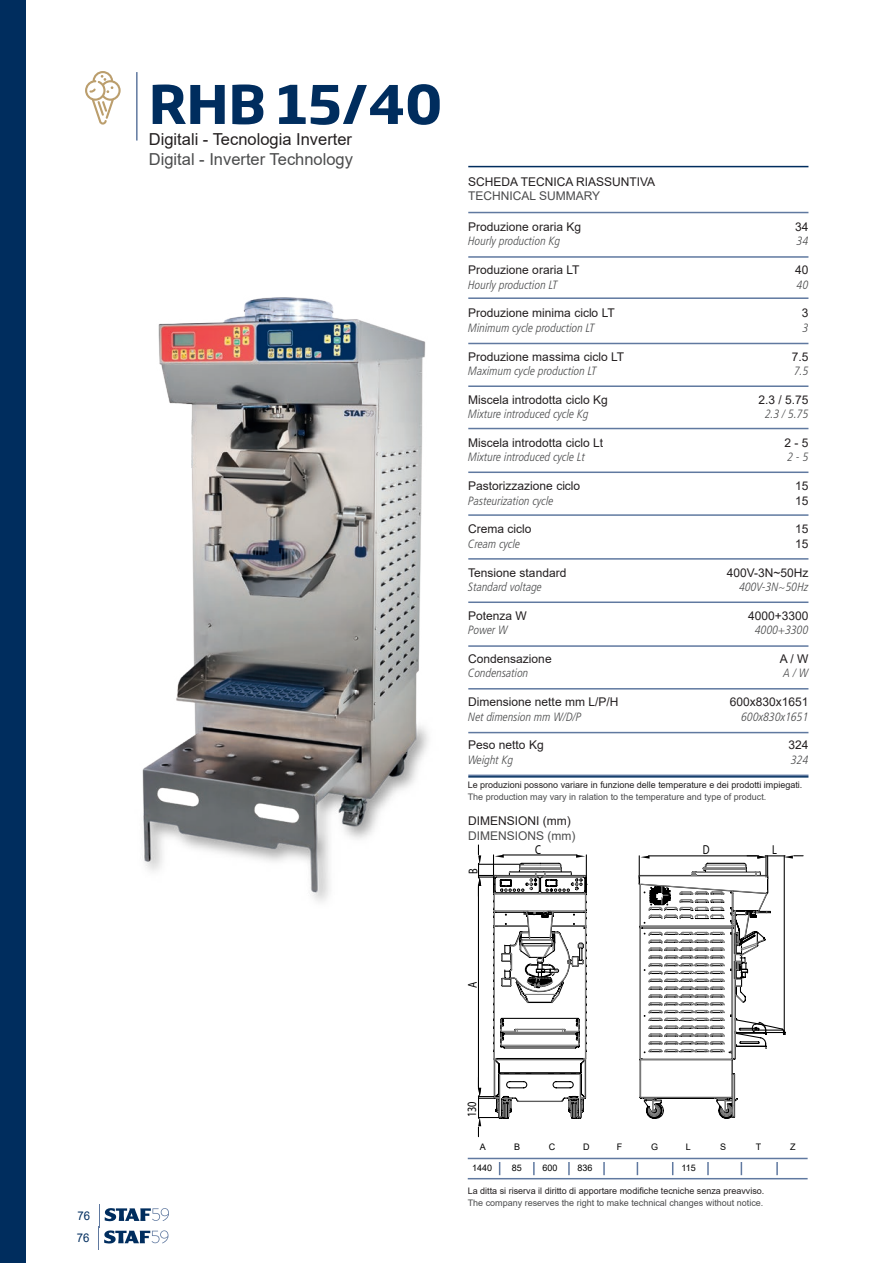
<style>
.page{position:relative;width:893px;height:1263px;background:#fff}
.page>*{position:absolute;margin:0;border:0;box-sizing:border-box;transform-origin:0 0}
.t1{font:700 52.5px "Soho Gothic Pro";color:#002d5e}
.t2{font:16.5px "Arial";color:#231f20}
.t3{font:16.5px "Arial";color:#4b4c4d}
.t4{font:12.9px "Myriad Pro";color:#000;scale:.79 1}
.t5{font:12.75px "Myriad Pro";color:#000;scale:.81 1}
.t6{font:12px/14.4px "Arial";color:#231f20}
.t7{font:12px "Frutiger LT 48 Lt Cn It";color:#4b4c4d}
.t8{font:12px "Arial";color:#4b4c4d}
.t9{font:12px "Arial";color:#002d5e;scale:.95 1}
.t10{font:9px "Arial";color:#231f20}
.t11{font:9px "Arial";color:#4b4c4d}
.t12{font:9px "Arial";color:#000}
</style>
<div class="page">
<hr style="left:136px;top:72px;width:2px;height:69px;background:#6079a0">
<hr style="left:468px;top:471px;width:340px;height:2px;background:#6079a0">
<hr style="left:468px;top:732px;width:340px;height:1px;background:#6079a0">
<hr style="left:468px;top:688px;width:340px;height:1px;background:#6079a0">
<hr style="left:468px;top:212px;width:340px;height:1px;background:#6079a0">
<hr style="left:468px;top:166px;width:340px;height:1px;background:#002d5e">
<hr style="left:468px;top:256px;width:340px;height:2px;background:#6079a0">
<hr style="left:468px;top:297px;width:340px;height:2px;background:#6079a0">
<hr style="left:468px;top:343px;width:340px;height:1px;background:#6079a0">
<hr style="left:468px;top:385px;width:340px;height:2px;background:#6079a0">
<hr style="left:468px;top:428px;width:340px;height:1px;background:#6079a0">
<hr style="left:468px;top:514px;width:340px;height:2px;background:#6079a0">
<hr style="left:468px;top:558px;width:340px;height:2px;background:#6079a0">
<hr style="left:468px;top:601px;width:340px;height:2px;background:#6079a0">
<hr style="left:468px;top:645px;width:340px;height:2px;background:#6079a0">
<hr style="left:468px;top:774px;width:340px;height:2px;background:#6079a0">
<hr style="left:468px;top:776px;width:340px;height:1px;background:#002d5e">
<svg style="left:85px;top:71px;width:36px;height:54px"></svg>
<div style="left:0;top:0;width:25px;height:1263px;background:#002d5e"></div>
<svg style="left:98px;top:1204px;width:71px;height:46px"></svg>
<hr style="left:468px;top:1158px;width:340px;height:1px;background:#6079a0">
<hr style="left:468px;top:1178px;width:340px;height:1px;background:#6079a0">
<svg style="left:499px;top:1162px;width:1px;height:13px"></svg>
<svg style="left:533px;top:1162px;width:2px;height:13px"></svg>
<svg style="left:568px;top:1162px;width:2px;height:13px"></svg>
<svg style="left:603px;top:1162px;width:2px;height:13px"></svg>
<svg style="left:637px;top:1162px;width:1px;height:13px"></svg>
<svg style="left:672px;top:1162px;width:1px;height:13px"></svg>
<svg style="left:741px;top:1162px;width:1px;height:13px"></svg>
<svg style="left:707px;top:1162px;width:2px;height:13px"></svg>
<svg style="left:776px;top:1162px;width:2px;height:13px"></svg>
<svg style="left:478px;top:845px;width:109px;height:292px"></svg>
<svg style="left:501px;top:862px;width:87px;height:259px"></svg>
<svg style="left:638px;top:855px;width:165px;height:264px"></svg>
<img style="left:142px;top:297px;width:327px;height:605px">
<p class="t9" style="left:77px;top:1207px;width:15px">76</p>
<p class="t9" style="left:77px;top:1229px;width:15px">76</p>
<h1 class="t1" style="left:149px;top:63px;width:295px">RHB 15/40</h1>
<h2 class="t2" style="left:149px;top:128px;width:205px">Digitali - Tecnologia Inverter</h2>
<h2 class="t3" style="left:149px;top:148px;width:206px">Digital - Inverter Technology</h2>
<p class="t6" style="left:468px;top:174px;width:188px">SCHEDA TECNICA RIASSUNTIVA</p>
<p class="t8" style="left:468px;top:188px;width:134px">TECHNICAL SUMMARY</p>
<p class="t6" style="left:468px;top:219px;width:114px">Produzione oraria Kg</p>
<p class="t7" style="left:468px;top:234px;width:94px">Hourly production Kg</p>
<p class="t6" style="left:468px;top:263px;width:113px">Produzione oraria LT</p>
<p class="t7" style="left:468px;top:278px;width:91px">Hourly production LT</p>
<p class="t6" style="left:468px;top:306px;width:148px">Produzione minima ciclo LT</p>
<p class="t7" style="left:468px;top:321px;width:128px">Minimum cycle production LT</p>
<p class="t6" style="left:468px;top:349px;width:157px">Produzione massima ciclo LT</p>
<p class="t7" style="left:468px;top:364px;width:130px">Maximum cycle production LT</p>
<p class="t6" style="left:468px;top:392px;width:141px">Miscela introdotta ciclo Kg</p>
<p class="t7" style="left:468px;top:407px;width:122px">Mixture introduced cycle Kg</p>
<p class="t6" style="left:468px;top:435px;width:136px">Miscela introdotta ciclo Lt</p>
<p class="t7" style="left:468px;top:450px;width:118px">Mixture introduced cycle Lt</p>
<p class="t6" style="left:468px;top:479px;width:114px">Pastorizzazione ciclo</p>
<p class="t7" style="left:468px;top:494px;width:87px">Pasteurization cycle</p>
<p class="t6" style="left:468px;top:522px;width:65px">Crema ciclo</p>
<p class="t7" style="left:468px;top:537px;width:53px">Cream cycle</p>
<p class="t6" style="left:468px;top:565px;width:100px">Tensione standard</p>
<p class="t7" style="left:468px;top:580px;width:75px">Standard voltage</p>
<p class="t6" style="left:468px;top:608px;width:60px">Potenza W</p>
<p class="t7" style="left:468px;top:623px;width:41px">Power W</p>
<p class="t6" style="left:468px;top:651px;width:85px">Condensazione</p>
<p class="t7" style="left:468px;top:666px;width:62px">Condensation</p>
<p class="t6" style="left:468px;top:695px;width:152px">Dimensione nette mm L/P/H</p>
<p class="t7" style="left:468px;top:710px;width:115px">Net dimension mm W/D/P</p>
<p class="t6" style="left:468px;top:738px;width:77px">Peso netto Kg</p>
<p class="t7" style="left:468px;top:753px;width:47px">Weight Kg</p>
<p class="t6" style="left:795px;top:219px;width:15px">34</p>
<p class="t7" style="left:797px;top:234px;width:13px">34</p>
<p class="t6" style="left:795px;top:263px;width:15px">40</p>
<p class="t7" style="left:797px;top:278px;width:13px">40</p>
<p class="t6" style="left:802px;top:306px;width:8px">3</p>
<p class="t7" style="left:803px;top:321px;width:7px">3</p>
<p class="t6" style="left:792px;top:349px;width:18px">7.5</p>
<p class="t7" style="left:794px;top:364px;width:16px">7.5</p>
<p class="t6" style="left:758px;top:392px;width:52px">2.3 / 5.75</p>
<p class="t7" style="left:765px;top:407px;width:45px">2.3 / 5.75</p>
<p class="t6" style="left:784px;top:435px;width:26px">2 - 5</p>
<p class="t7" style="left:788px;top:450px;width:22px">2 - 5</p>
<p class="t6" style="left:795px;top:479px;width:15px">15<br>15</p>
<p class="t6" style="left:795px;top:522px;width:15px">15<br>15</p>
<p class="t6" style="left:727px;top:565px;width:83px">400V-3N~50Hz</p>
<p class="t7" style="left:739px;top:580px;width:71px">400V-3N~50Hz</p>
<p class="t6" style="left:748px;top:608px;width:62px">4000+3300</p>
<p class="t7" style="left:755px;top:623px;width:55px">4000+3300</p>
<p class="t6" style="left:780px;top:651px;width:30px">A / W</p>
<p class="t7" style="left:784px;top:666px;width:26px">A / W</p>
<p class="t6" style="left:730px;top:695px;width:80px">600x830x1651</p>
<p class="t7" style="left:741px;top:710px;width:68px">600x830x1651</p>
<p class="t6" style="left:788px;top:738px;width:22px">324</p>
<p class="t7" style="left:791px;top:753px;width:19px">324</p>
<p class="t10" style="left:468px;top:779px;width:336px">Le produzioni possono variare in funzione delle temperature e dei prodotti impiegati.</p>
<p class="t11" style="left:468px;top:791px;width:300px">The production may vary in ralation to the temperature and type of product.</p>
<p class="t6" style="left:468px;top:814px;width:104px">DIMENSIONI (mm)</p>
<p class="t8" style="left:468px;top:827px;width:109px">DIMENSIONS (mm)</p>
<p class="t5" style="left:465px;top:874px;width:8px;rotate:-90deg">B</p>
<p class="t4" style="left:535px;top:841px;width:9px">C</p>
<p class="t4" style="left:703px;top:842px;width:10px">D</p>
<p class="t4" style="left:772px;top:842px;width:8px">L</p>
<p class="t5" style="left:465px;top:988px;width:9px;rotate:-90deg">A</p>
<p class="t5" style="left:464px;top:1117px;width:21px;rotate:-90deg">130</p>
<p class="t12" style="left:480px;top:1141px;width:8px">A</p>
<p class="t12" style="left:514px;top:1141px;width:8px">B</p>
<p class="t12" style="left:583px;top:1141px;width:8px">D</p>
<p class="t12" style="left:651px;top:1141px;width:9px">G</p>
<p class="t12" style="left:720px;top:1141px;width:8px">S</p>
<p class="t12" style="left:790px;top:1141px;width:7px">Z</p>
<p class="t12" style="left:472px;top:1161px;width:22px">1440</p>
<p class="t12" style="left:512px;top:1161px;width:12px">85</p>
<p class="t12" style="left:542px;top:1161px;width:17px">600</p>
<p class="t12" style="left:577px;top:1161px;width:17px">836</p>
<p class="t12" style="left:681px;top:1161px;width:16px">115</p>
<p class="t12" style="left:549px;top:1141px;width:8px">C</p>
<p class="t12" style="left:617px;top:1141px;width:7px">F</p>
<p class="t12" style="left:686px;top:1141px;width:7px">L</p>
<p class="t12" style="left:756px;top:1141px;width:7px">T</p>
<p class="t10" style="left:468px;top:1184px;width:298px">La ditta si riserva il diritto di apportare modifiche tecniche senza preavviso.</p>
<p class="t11" style="left:468px;top:1196px;width:297px">The company reserves the right to make technical changes without notice.</p>
</div>
